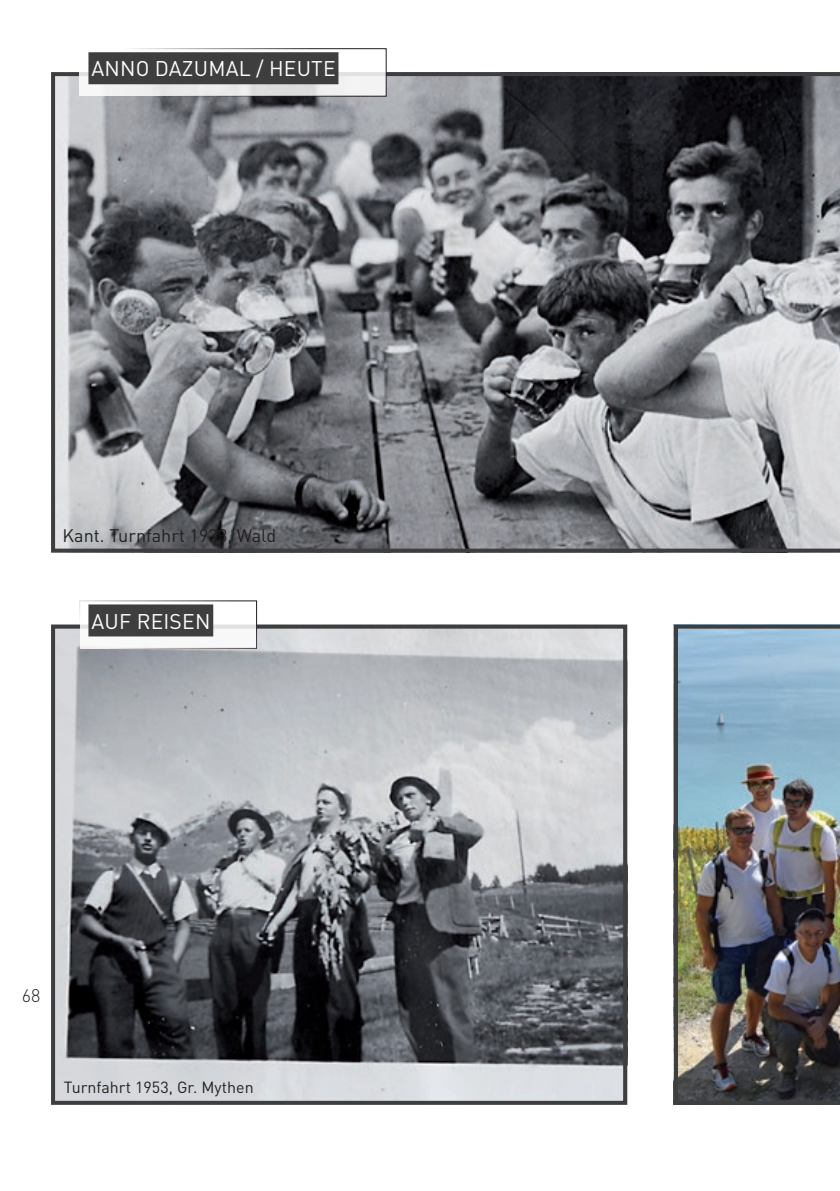
<style>
.page{position:relative;width:840px;height:1191px;background:#fff}
.page>*{position:absolute;margin:0;border:0;box-sizing:border-box;transform-origin:0 0}
.t1{font:21px "DIN Pro";letter-spacing:.01em;color:#fff}
.t2{font:18px "DIN Pro";letter-spacing:.005em;color:#231f20}
.t3{font:300 18px "DIN Pro";color:#231f20}
.t4{font:16px "DIN Pro";letter-spacing:.005em;color:#231f20}
</style>
<div class="page">
<svg style="left:51px;top:72px;width:788px;height:480px;background:#787a7e"></svg>
<img style="left:673px;top:624px;width:166px;height:480px">
<img style="left:56px;top:629px;width:565px;height:470px">
<div style="left:51px;top:624px;width:575px;height:480px;border:4px solid #3e3e3f"></div>
<svg style="left:81px;top:52px;width:303px;height:42px;fill:#f0f0f1"></svg>
<div style="left:88px;top:52px;width:250px;height:32px;background:#3e3e3f"></div>
<svg style="left:81px;top:604px;width:174px;height:42px"></svg>
<div style="left:88px;top:604px;width:125px;height:32px;background:#3e3e3f"></div>
<p class="t1" style="left:91px;top:52px;width:245px">ANNO DAZUMAL / HEUTE</p>
<p class="t2" style="left:62px;top:521px;width:215px">Kant. Turnfahrt 1933, Wald</p>
<p class="t1" style="left:91px;top:604px;width:120px">AUF REISEN</p>
<p class="t3" style="left:22px;top:982px;width:20px">68</p>
<p class="t4" style="left:64px;top:1074px;width:191px">Turnfahrt 1953, Gr. Mythen</p>
</div>
